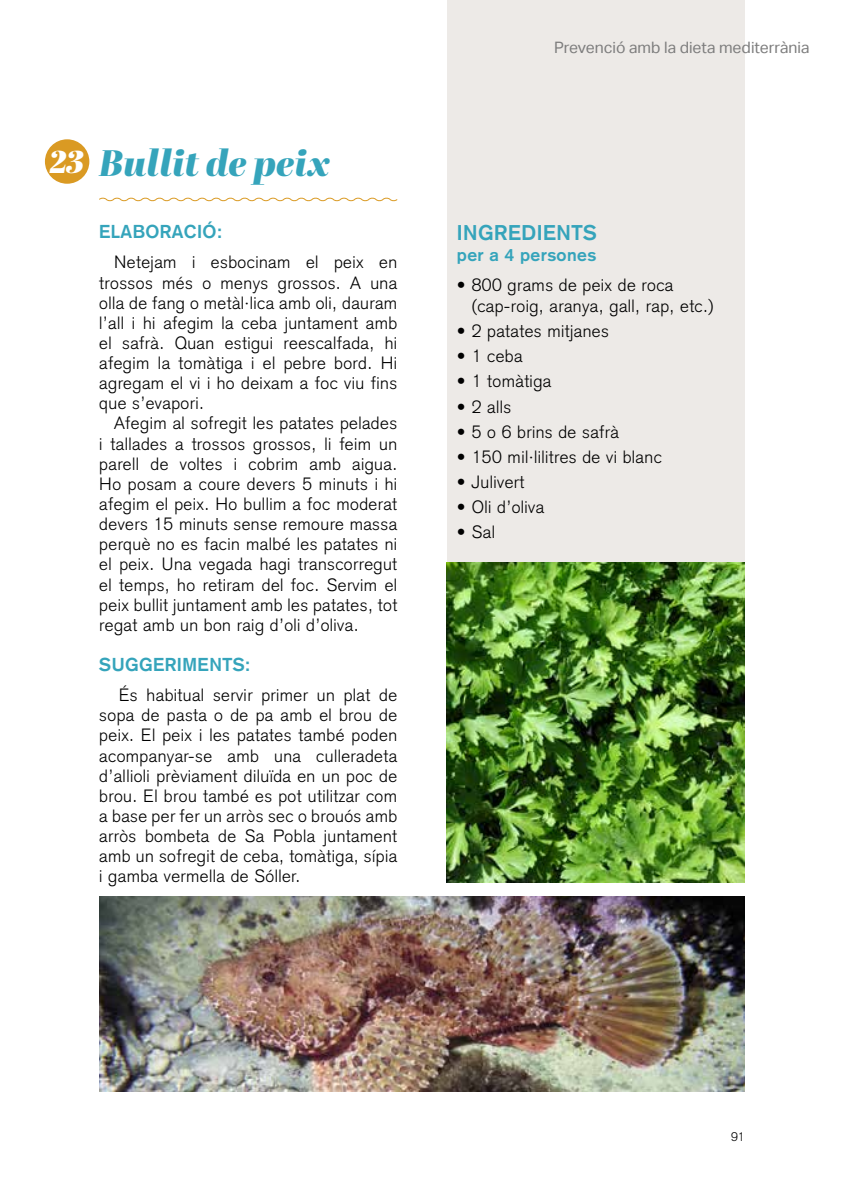
<style>
.page{position:relative;width:844px;height:1191px;background:#fff}
.page>*{position:absolute;margin:0;border:0;box-sizing:border-box;transform-origin:0 0}
.t1{font:italic 36.75px "Abril Fatface";color:#35a4bb}
.t2{font:italic 31.5px "Abril Fatface";color:#fff}
.t3{font:700 21px "Akzidenz Grotesk";letter-spacing:.025em;color:#35a4bb}
.t4{font:700 18.38px "Akzidenz Grotesk";letter-spacing:.025em;color:#35a4bb}
.t5{font:300 17.5px/20.1px "Akzidenz Grotesk";letter-spacing:.025em;color:#000;text-align:justify}
.t6{font:700 17.5px "Akzidenz Grotesk";letter-spacing:.025em;color:#35a4bb}
.t7{font:15.75px "Aktiv Grotesk";color:#7d7d7d}
.t8{font:300 12.25px "Akzidenz Grotesk";color:#000}
</style>
<div class="page">
<div style="left:446px;top:0;width:298px;height:583px;background:#edeae7"></div>
<svg style="left:99px;top:197px;width:299px;height:5px"></svg>
<div style="left:45px;top:139px;width:44px;height:45px;background:#da9a23;border-radius:50%"></div>
<img style="left:446px;top:563px;width:298px;height:319px">
<img style="left:99px;top:897px;width:645px;height:194px">
<h2 class="t2" style="left:49px;top:140px;width:37px">23</h2>
<h1 class="t1" style="left:99px;top:137px;width:232px">Bullit de peix</h1>
<p class="t4" style="left:99px;top:221px;width:124px">ELABORACIÓ:</p>
<p class="t5" style="left:99px;top:252px;width:299px;text-indent:15px">Netejam i esbocinam el peix en trossos més o menys grossos. A una olla de fang o metàl·lica amb oli, dauram l’all i hi afegim la ceba juntament amb el safrà. Quan estigui reescalfada, hi afegim la tomàtiga i el pebre bord. Hi agregam el vi i ho deixam a foc viu fins que s’evapori.</p>
<p class="t5" style="left:99px;top:413px;width:299px;text-indent:15px">Afegim al sofregit les patates pelades i tallades a trossos grossos, li feim un parell de voltes i cobrim amb aigua.<br>Ho posam a coure devers 5 minuts i hi afegim el peix. Ho bullim a foc moderat devers 15 minuts sense remoure massa perquè no es facin malbé les patates ni el peix. Una vegada hagi transcorregut el temps, ho retiram del foc. Servim el peix bullit juntament amb les patates, tot regat amb un bon raig d’oli d’oliva.</p>
<p class="t4" style="left:99px;top:654px;width:152px">SUGGERIMENTS:</p>
<p class="t5" style="left:99px;top:685px;width:299px;text-indent:20px">És habitual servir primer un plat de sopa de pasta o de pa amb el brou de peix. El peix i les patates també poden acompanyar-se amb una culleradeta d’allioli prèviament diluïda en un poc de brou. El brou també es pot utilitzar com a base per fer un arròs sec o brouós amb arròs bombeta de Sa Pobla juntament amb un sofregit de ceba, tomàtiga, sípia i gamba vermella de Sóller.</p>
<p class="t7" style="left:554px;top:36px;width:257px">Prevenció amb la dieta mediterrània</p>
<p class="t3" style="left:456px;top:221px;width:141px">INGREDIENTS</p>
<p class="t6" style="left:456px;top:245px;width:141px">per a 4 persones</p>
<p class="t5" style="left:471px;top:275px;width:243px;line-height:20.7px;text-indent:-15px">• 800 grams de peix de roca (cap-roig, aranya, gall, rap, etc.)</p>
<p class="t5" style="left:456px;top:321px;width:153px">• 2 patates mitjanes</p>
<p class="t5" style="left:456px;top:346px;width:67px">• 1 ceba</p>
<p class="t5" style="left:456px;top:371px;width:96px">• 1 tomàtiga</p>
<p class="t5" style="left:456px;top:396px;width:56px">• 2 alls</p>
<p class="t5" style="left:456px;top:421px;width:163px">• 5 o 6 brins de safrà</p>
<p class="t5" style="left:456px;top:446px;width:206px">• 150 mil·lilitres de vi blanc</p>
<p class="t5" style="left:456px;top:472px;width:69px">• Julivert</p>
<p class="t5" style="left:456px;top:497px;width:89px">• Oli d’oliva</p>
<p class="t5" style="left:456px;top:522px;width:40px">• Sal</p>
<p class="t8" style="left:730px;top:1130px;width:15px">91</p>
</div>
